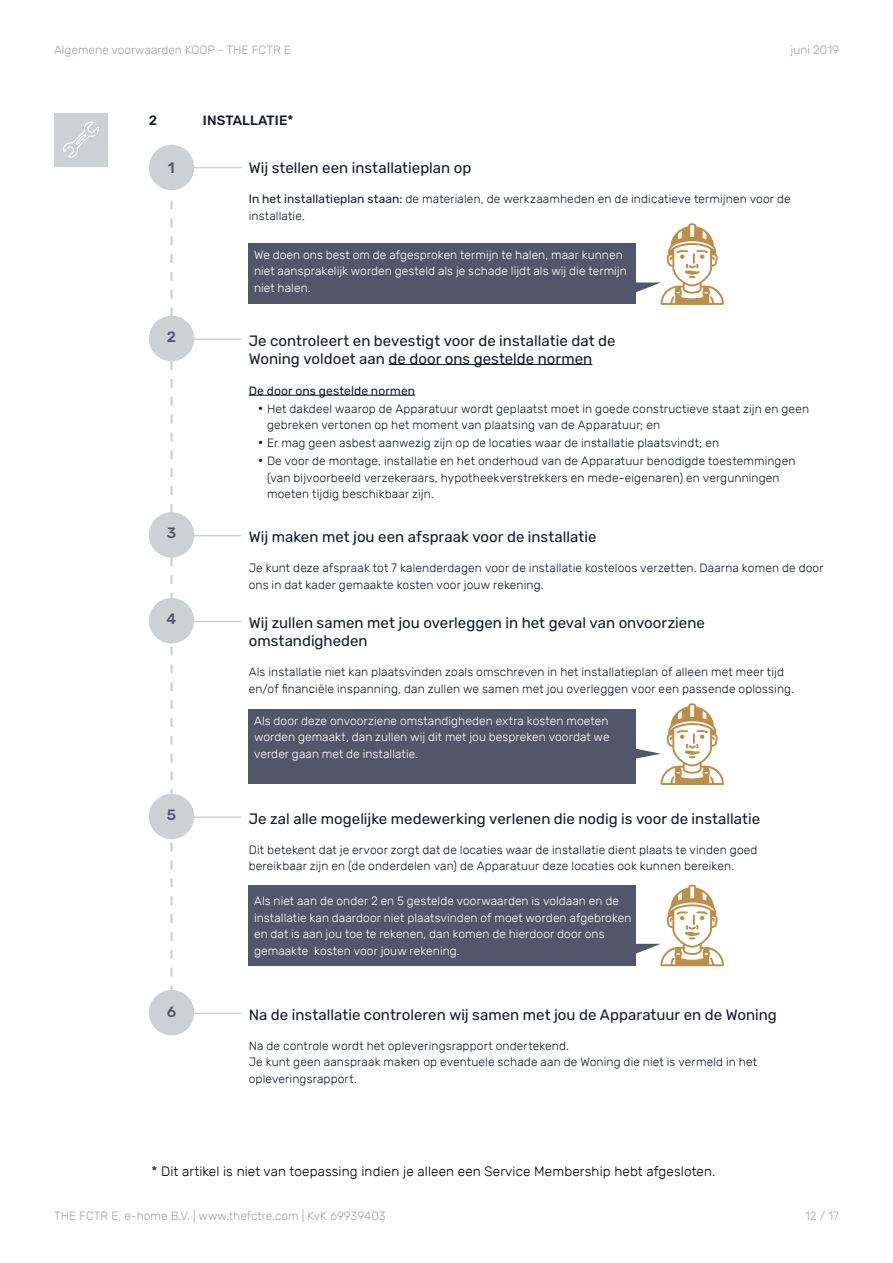
<style>
.page{position:relative;width:893px;height:1263px;background:#fff}
.page>*{position:absolute;margin:0;border:0;box-sizing:border-box;transform-origin:0 0}
.t1{font:15px/18px "Rubik";color:#141a28}
.t2{font:500 15px "Rubik";color:#51566a}
.t3{font:300 13.5px "Rubik";letter-spacing:.01em;color:#000}
.t4{font:500 13.5px "Rubik";letter-spacing:.01em;color:#141a28}
.t5{font:300 12px/16.5px "Rubik";letter-spacing:.01em;color:#141a28}
.t6{font:300 12px/16.5px "Rubik";letter-spacing:.005em;color:#fff}
.t7{font:300 12px "Rubik";color:#a4a1ab}
.t8{font:12px "Rubik";letter-spacing:.01em;color:#141a28}
.s1{font-weight:400}
.s2{font-weight:400;font-size:15px}
</style>
<div class="page">
<div style="left:149px;top:145px;width:45px;height:45px;background:#ced1d4;border-radius:50%"></div>
<div style="left:149px;top:316px;width:45px;height:45px;background:#ced1d4;border-radius:50%"></div>
<svg style="left:170px;top:201px;width:3px;height:789px"></svg>
<hr style="left:172px;top:167px;width:70px;height:1px;background:#ced1d4">
<div style="left:249px;top:243px;width:387px;height:61px;background:#51566a"></div>
<svg style="left:636px;top:223px;width:88px;height:82px"></svg>
<hr style="left:170px;top:338px;width:71px;height:2px;background:#ced1d4">
<div style="left:149px;top:512px;width:45px;height:46px;background:#ced1d4;border-radius:50%"></div>
<hr style="left:170px;top:535px;width:71px;height:1px;background:#ced1d4">
<div style="left:149px;top:598px;width:45px;height:45px;background:#ced1d4;border-radius:50%"></div>
<hr style="left:170px;top:621px;width:71px;height:1px;background:#ced1d4">
<div style="left:149px;top:794px;width:45px;height:45px;background:#ced1d4;border-radius:50%"></div>
<hr style="left:170px;top:816px;width:71px;height:2px;background:#ced1d4">
<div style="left:149px;top:990px;width:45px;height:45px;background:#ced1d4;border-radius:50%"></div>
<hr style="left:170px;top:1013px;width:71px;height:1px;background:#ced1d4">
<div style="left:249px;top:885px;width:387px;height:81px;background:#51566a"></div>
<svg style="left:636px;top:884px;width:88px;height:82px"></svg>
<div style="left:249px;top:709px;width:387px;height:75px;background:#51566a"></div>
<svg style="left:636px;top:703px;width:88px;height:82px"></svg>
<div style="left:54px;top:113px;width:54px;height:53px;background:#cdd1d4"></div>
<svg style="left:63px;top:122px;width:36px;height:36px"></svg>
<hr style="left:388px;top:364px;width:204px;height:1px;background:#141a28">
<hr style="left:249px;top:395px;width:166px;height:1px;background:#141a28">
<p class="t7" style="left:54px;top:43px;width:238px">Algemene voorwaarden KOOP - THE FCTR E</p>
<p class="t7" style="left:790px;top:43px;width:50px">juni 2019</p>
<p class="t4" style="left:149px;top:113px;width:10px">2</p>
<p class="t4" style="left:203px;top:113px;width:92px">INSTALLATIE*</p>
<p class="t1" style="left:249px;top:159px;width:224px">Wij stellen een installatieplan op</p>
<p class="t5" style="left:249px;top:191px;width:543px"><span class="s1">In het installatieplan staan:</span> de materialen, de werkzaamheden en de indicatieve termijnen voor de installatie.</p>
<p class="t2" style="left:168px;top:159px;width:8px">1</p>
<p class="t6" style="left:254px;top:246px;width:374px">We doen ons best om de afgesproken termijn te halen, maar kunnen niet aansprakelijk worden gesteld als je schade lijdt als wij die termijn niet halen.</p>
<p class="t2" style="left:167px;top:328px;width:11px">2</p>
<p class="t1" style="left:249px;top:332px;width:368px">Je controleert en bevestigt voor de installatie dat de<br>Woning voldoet aan de door ons gestelde normen</p>
<p class="t8" style="left:249px;top:384px;width:168px">De door ons gestelde normen</p>
<p class="t5" style="left:267px;top:400px;width:544px;text-indent:-9px"><span class="s2">•</span> Het dakdeel waarop de Apparatuur wordt geplaatst moet in goede constructieve staat zijn en geen gebreken vertonen op het moment van plaatsing van de Apparatuur; en</p>
<p class="t5" style="left:258px;top:435px;width:463px"><span class="s2">•</span> Er mag geen asbest aanwezig zijn op de locaties waar de installatie plaatsvindt; en</p>
<p class="t5" style="left:267px;top:453px;width:530px;text-indent:-9px"><span class="s2">•</span> De voor de montage, installatie en het onderhoud van de Apparatuur benodigde toestemmingen (van bijvoorbeeld verzekeraars, hypotheekverstrekkers en mede-eigenaren) en vergunningen moeten tijdig beschikbaar zijn.</p>
<p class="t2" style="left:167px;top:524px;width:11px">3</p>
<p class="t1" style="left:249px;top:528px;width:349px">Wij maken met jou een afspraak voor de installatie</p>
<p class="t5" style="left:249px;top:560px;width:576px">Je kunt deze afspraak tot 7 kalenderdagen voor de installatie kosteloos verzetten. Daarna komen de door ons in dat kader gemaakte kosten voor jouw rekening.</p>
<p class="t2" style="left:167px;top:610px;width:11px">4</p>
<p class="t1" style="left:249px;top:614px;width:458px">Wij zullen samen met jou overleggen in het geval van onvoorziene omstandigheden</p>
<p class="t5" style="left:249px;top:664px;width:547px">Als installatie niet kan plaatsvinden zoals omschreven in het installatieplan of alleen met meer tijd en/of financiële inspanning, dan zullen we samen met jou overleggen voor een passende oplossing.</p>
<p class="t6" style="left:254px;top:713px;width:357px;text-align:justify">Als door deze onvoorziene omstandigheden extra kosten moeten worden gemaakt, dan zullen wij dit met jou bespreken voordat we verder gaan met de installatie.</p>
<p class="t2" style="left:167px;top:806px;width:11px">5</p>
<p class="t1" style="left:249px;top:810px;width:513px">Je zal alle mogelijke medewerking verlenen die nodig is voor de installatie</p>
<p class="t5" style="left:249px;top:841px;width:510px">Dit betekent dat je ervoor zorgt dat de locaties waar de installatie dient plaats te vinden goed bereikbaar zijn en (de onderdelen van) de Apparatuur deze locaties ook kunnen bereiken.</p>
<p class="t6" style="left:254px;top:893px;width:379px">Als niet aan de onder 2 en 5 gestelde voorwaarden is voldaan en de installatie kan daardoor niet plaatsvinden of moet worden afgebroken en dat is aan jou toe te rekenen, dan komen de hierdoor door ons gemaakte kosten voor jouw rekening.</p>
<p class="t2" style="left:167px;top:1003px;width:11px">6</p>
<p class="t1" style="left:249px;top:1006px;width:530px">Na de installatie controleren wij samen met jou de Apparatuur en de Woning</p>
<p class="t5" style="left:249px;top:1038px;width:510px">Na de controle wordt het opleveringsrapport ondertekend.<br>Je kunt geen aanspraak maken op eventuele schade aan de Woning die niet is vermeld in het opleveringsrapport.</p>
<p class="t3" style="left:151px;top:1163px;width:566px">* Dit artikel is niet van toepassing indien je alleen een Service Membership hebt afgesloten.</p>
<p class="t7" style="left:54px;top:1209px;width:333px">THE FCTR E, e-home B.V. | www.thefctre.com | KvK 69939403</p>
<p class="t7" style="left:805px;top:1209px;width:35px">12 / 17</p>
</div>
